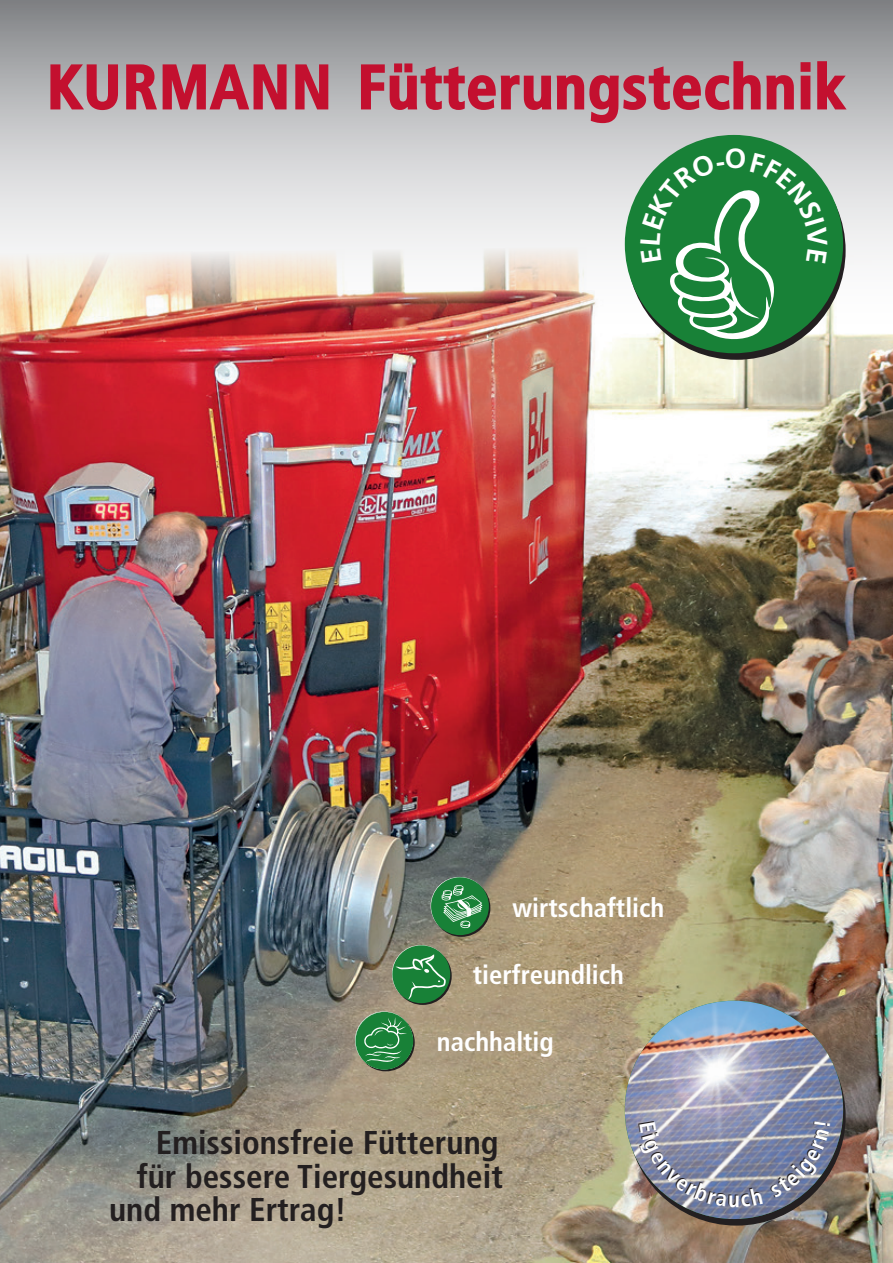
<style>
.page{position:relative;width:893px;height:1263px;background:#fff}
.page>*{position:absolute;margin:0;border:0;box-sizing:border-box;transform-origin:0 0}
.t1{font:700 condensed 33px "Frutiger LT";color:#231f20}
.t2{font:700 27.75px "Frutiger LT";color:#fff}
.t3{font:700 condensed 26.55px "Frutiger LT";color:#fff}
</style>
<div class="page">
<img style="left:0;top:396px;width:893px;height:867px">
<img style="left:0;top:382px;width:893px;height:14px">
<img style="left:0;top:0;width:893px;height:382px">
<svg style="left:627px;top:141px;width:219px;height:219px"></svg>
<div style="left:625px;top:135px;width:218px;height:218px;background:#188137;border-radius:50%"></div>
<svg style="left:357px;top:1013px;width:58px;height:58px"></svg>
<div style="left:356px;top:1012px;width:57px;height:57px;background:#188137;border-radius:50%"></div>
<svg style="left:364px;top:1017px;width:43px;height:51px"></svg>
<svg style="left:394px;top:947px;width:58px;height:58px"></svg>
<div style="left:392px;top:945px;width:58px;height:58px;background:#188137;border-radius:50%"></div>
<svg style="left:433px;top:879px;width:57px;height:58px"></svg>
<div style="left:431px;top:877px;width:58px;height:58px;background:#188137;border-radius:50%"></div>
<svg style="left:442px;top:884px;width:40px;height:45px"></svg>
<svg style="left:49px;top:60px;width:800px;height:64px;background:#ba7a86"></svg>
<svg style="left:395px;top:954px;width:51px;height:45px"></svg>
<div style="left:627px;top:1007px;width:219px;height:218px;background:#231f20;border-radius:50%"></div>
<img style="left:625px;top:1001px;width:218px;height:218px;border-radius:109px">
<svg style="left:640px;top:153px;width:188px;height:188px"></svg>
<svg style="left:770px;top:1122px;width:60px;height:76px;background:#747c97"></svg>
<svg style="left:639px;top:1122px;width:124px;height:85px;background:#898da4"></svg>
<p class="t2" style="left:725px;top:142px;width:23px">O</p>
<p class="t3" style="left:512px;top:892px;width:153px">wirtschaftlich</p>
<p class="t3" style="left:473px;top:959px;width:153px">tierfreundlich</p>
<p class="t3" style="left:437px;top:1026px;width:118px">nachhaltig</p>
<p class="t1" style="left:156px;top:1123px;width:344px">Emissionsfreie Fütterung</p>
<p class="t1" style="left:137px;top:1157px;width:368px">für bessere Tiergesundheit</p>
<p class="t1" style="left:109px;top:1190px;width:239px">und mehr Ertrag!</p>
</div>
